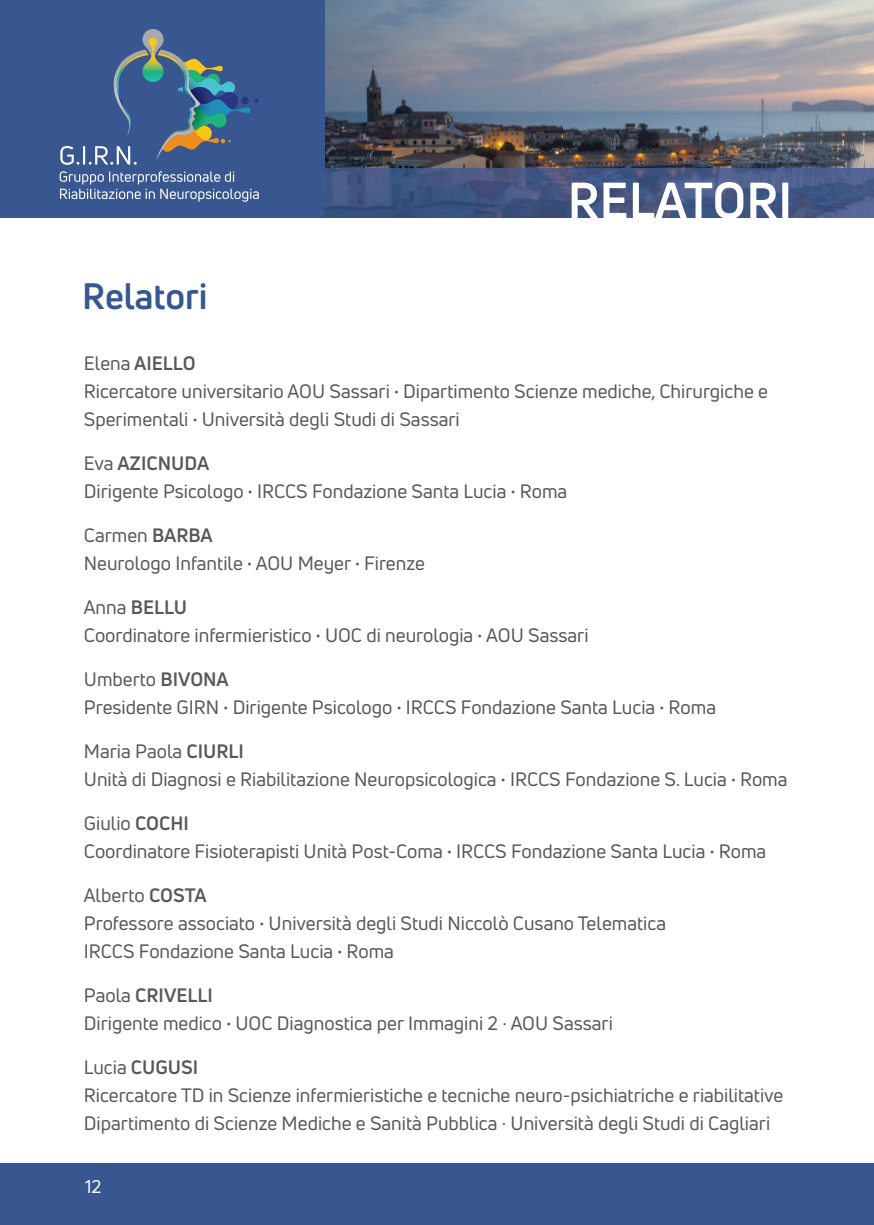
<style>
.page{position:relative;width:874px;height:1225px;background:#fff}
.page>*{position:absolute;margin:0;border:0;box-sizing:border-box;transform-origin:0 0}
.t1{font:700 50px "Uni Neue";color:#fff}
.t2{font:700 36px "Uni Neue";color:#385790}
.t3{font:19px/28px "Uni Neue";color:#57585a}
.t4{font:18px "Uni Neue";color:#fff}
.s1{font-weight:700}
</style>
<div class="page">
<div style="left:0;top:1163px;width:873px;height:62px;background:#385790"></div>
<div style="left:0;top:0;width:362px;height:217px;background:#385790"></div>
<img style="left:325px;top:0;width:548px;height:168px">
<img style="left:325px;top:168px;width:548px;height:49px">
<svg style="left:60px;top:171px;width:199px;height:31px"></svg>
<svg style="left:60px;top:29px;width:198px;height:136px"></svg>
<h2 class="t2" style="left:82px;top:273px;width:127px">Relatori</h2>
<h1 class="t1" style="left:567px;top:169px;width:226px">RELATORI</h1>
<p class="t3" style="left:84px;top:349px;width:685px">Elena <span class="s1">AIELLO<br></span>Ricercatore universitario AOU Sassari <span class="s1">·</span> Dipartimento Scienze mediche, Chirurgiche e<br>Sperimentali <span class="s1">·</span> Università degli Studi di Sassari</p>
<p class="t3" style="left:84px;top:449px;width:484px">Eva <span class="s1">AZICNUDA<br></span>Dirigente Psicologo <span class="s1">·</span> IRCCS Fondazione Santa Lucia <span class="s1">·</span> Roma</p>
<p class="t3" style="left:84px;top:521px;width:342px">Carmen <span class="s1">BARBA<br></span>Neurologo Infantile <span class="s1">·</span> AOU Meyer <span class="s1">·</span> Firenze</p>
<p class="t3" style="left:84px;top:593px;width:506px">Anna <span class="s1">BELLU<br></span>Coordinatore infermieristico <span class="s1">·</span> UOC di neurologia <span class="s1">·</span> AOU Sassari</p>
<p class="t3" style="left:84px;top:665px;width:633px">Umberto <span class="s1">BIVONA<br></span>Presidente GIRN <span class="s1">·</span> Dirigente Psicologo <span class="s1">·</span> IRCCS Fondazione Santa Lucia <span class="s1">·</span> Roma</p>
<p class="t3" style="left:84px;top:737px;width:704px">Maria Paola <span class="s1">CIURLI<br></span>Unità di Diagnosi e Riabilitazione Neuropsicologica <span class="s1">·</span> IRCCS Fondazione S. Lucia <span class="s1">·</span> Roma</p>
<p class="t3" style="left:84px;top:809px;width:683px">Giulio <span class="s1">COCHI<br></span>Coordinatore Fisioterapisti Unità Post-Coma <span class="s1">·</span> IRCCS Fondazione Santa Lucia <span class="s1">·</span> Roma</p>
<p class="t3" style="left:84px;top:881px;width:583px">Alberto <span class="s1">COSTA<br></span>Professore associato <span class="s1">·</span> Università degli Studi Niccolò Cusano Telematica<br>IRCCS Fondazione Santa Lucia <span class="s1">·</span> Roma</p>
<p class="t3" style="left:84px;top:981px;width:530px">Paola <span class="s1">CRIVELLI<br></span>Dirigente medico <span class="s1">·</span> UOC Diagnostica per Immagini 2 · AOU Sassari</p>
<p class="t3" style="left:84px;top:1053px;width:700px">Lucia <span class="s1">CUGUSI<br></span>Ricercatore TD in Scienze infermieristiche e tecniche neuro-psichiatriche e riabilitative<br>Dipartimento di Scienze Mediche e Sanità Pubblica · Università degli Studi di Cagliari</p>
<p class="t4" style="left:85px;top:1175px;width:18px">12</p>
</div>
